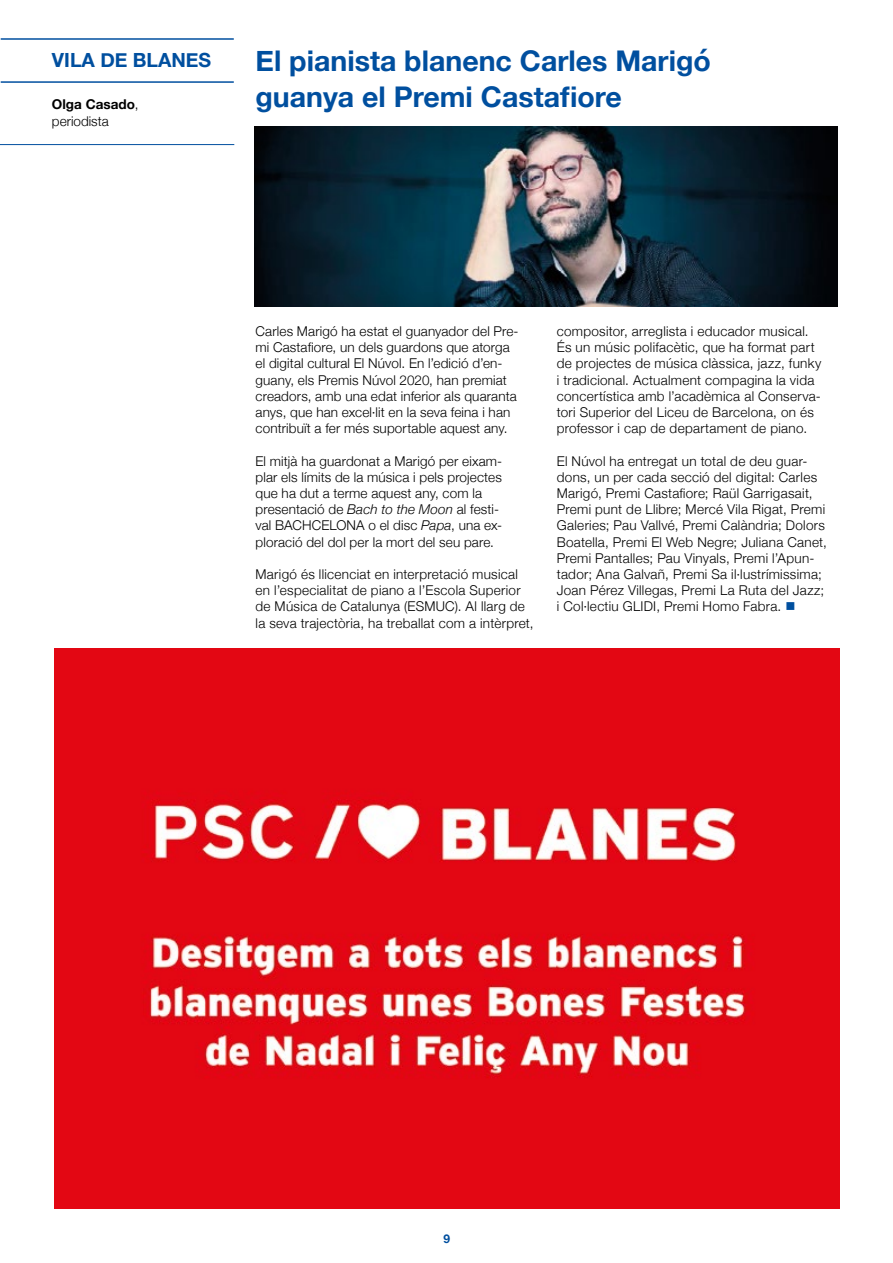
<style>
.page{position:relative;width:893px;height:1263px;background:#fff}
.page>*{position:absolute;margin:0;border:0;box-sizing:border-box;transform-origin:0 0}
.t1{font:700 28.5px/36px "Helvetica Neue";color:#004f9f}
.t2{font:700 19.5px "Helvetica Neue";color:#004f9f}
.t3{font:300 13.5px/16.2px "Helvetica Neue";letter-spacing:.02em;color:#000}
.t4{font:300 13.5px/16.2px "Helvetica Neue";color:#000}
.t5{font:700 12px "Helvetica Neue";color:#004f9f}
.s1{font-weight:700}
.s2{font-style:italic}
.s3{color:#004f9f}
</style>
<div class="page">
<hr style="left:1px;top:38px;width:233px;height:2px;background:#004f9f">
<hr style="left:1px;top:81px;width:233px;height:2px;background:#004f9f">
<hr style="left:0;top:144px;width:234px;height:1px;background:#004f9f">
<img style="left:254px;top:126px;width:584px;height:180px">
<img style="left:54px;top:648px;width:786px;height:561px">
<h2 class="t2" style="left:52px;top:45px;width:161px">VILA DE BLANES</h2>
<p class="t4" style="left:52px;top:95px;width:88px"><span class="s1">Olga Casado</span>, periodista</p>
<h1 class="t1" style="left:256px;top:44px;width:457px">El pianista blanenc Carles Marigó guanya el Premi Castafiore</h1>
<p class="t3" style="left:256px;top:322px;width:265px">Carles Marigó ha estat el guanyador del Pre&shy;mi Castafiore, un dels guardons que atorga el digital cultural El Núvol. En l’edició d’en&shy;guany, els Premis Núvol 2020, han premiat creadors, amb una edat inferior als quaranta anys, que han excel·lit en la seva feina i han contribuït a fer més suportable aquest any.</p>
<p class="t3" style="left:256px;top:452px;width:248px">El mitjà ha guardonat a Marigó per eixam&shy;plar els límits de la música i pels projectes que ha dut a terme aquest any, com la presentació de <span class="s2">Bach to the Moon</span> al festi&shy;val BACHCELONA o el disc <span class="s2">Papa</span>, una ex&shy;ploració del dol per la mort del seu pare.</p>
<p class="t3" style="left:256px;top:565px;width:280px">Marigó és llicenciat en interpretació musical en l’especialitat de piano a l’Escola Superior de Música de Catalunya (ESMUC). Al llarg de la seva trajectòria, ha treballat com a intèrpret,</p>
<p class="t3" style="left:557px;top:322px;width:266px">compositor, arreglista i educador musical.<br>És un músic polifacètic, que ha format part de projectes de música clàssica, jazz, funky i tradicional. Actualment compagina la vida concertística amb l’acadèmica al Conserva&shy;tori Superior del Liceu de Barcelona, on és professor i cap de departament de piano.</p>
<p class="t3" style="left:557px;top:452px;width:272px">El Núvol ha entregat un total de deu guar&shy;dons, un per cada secció del digital: Carles Marigó, Premi Castafiore; Raül Garrigasait, Premi punt de Llibre; Mercé Vila Rigat, Premi Galeries; Pau Vallvé, Premi Calàndria; Dolors Boatella, Premi El Web Negre; Juliana Canet, Premi Pantalles; Pau Vinyals, Premi l’Apun&shy;tador; Ana Galvañ, Premi Sa il·lustrímissima; Joan Pérez Villegas, Premi La Ruta del Jazz; i Col·lectiu GLIDI, Premi Homo Fabra. <span class="s3">■</span></p>
<p class="t5" style="left:444px;top:1229px;width:8px">9</p>
</div>
